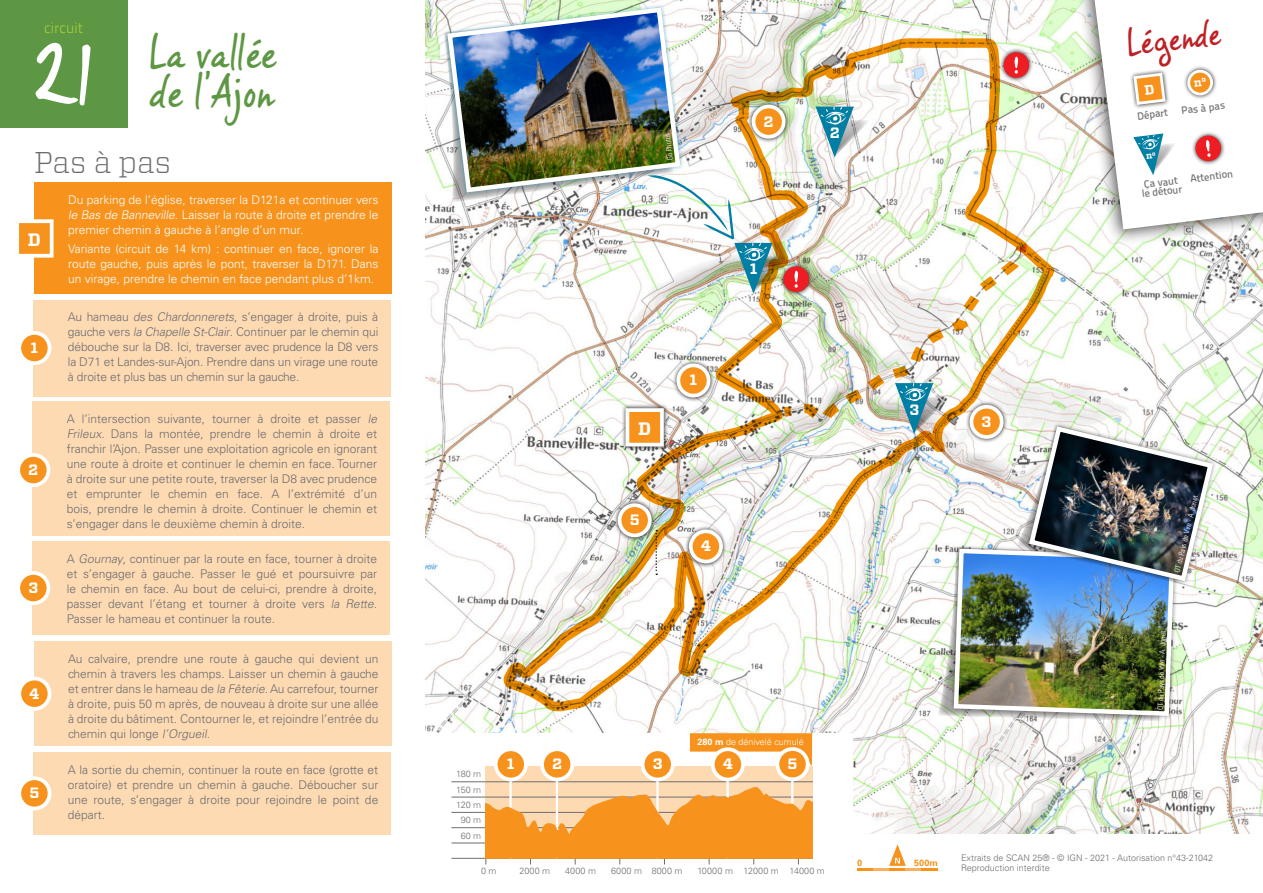
<style>
.page{position:relative;width:1263px;height:893px;background:#fff}
.page>*{position:absolute;margin:0;border:0;box-sizing:border-box;transform-origin:0 0}
.t1{font:97.5px "Vince Hand II Calvados";color:#fff}
.t2{font:45px "Vince Hand II Calvados";letter-spacing:-.02em;color:#5e9743}
.t3{font:36px "Vince Hand II Calvados";color:#be2125}
.t4{font:300 30px "Vitesse";color:#6c6d70}
.t5{font:700 18px "Vitesse";color:#fff}
.t6{font:700 15px "Vitesse";color:#fff}
.t7{font:15px "Titillium Text 14 L 250 wt";color:#a6ce39}
.t8{font:300 12px/15px "Univers LT Std";color:#6c6d70;text-align:justify}
.t9{font:300 12px/15px "Univers LT Std";color:#fff;text-align:justify}
.t10{font:10.5px/9px "Titillium Text 14 L 600 wt";color:#6c6d70;text-align:center}
.t11{font:300 9px "Univers LT Std";color:#6c6d70}
.t12{font:300 9px "Univers LT Std";color:#fff}
.t13{font:700 9px "Univers LT Std";color:#f7931d}
.t14{font:300 condensed 7.5px "Univers LT Std";color:#fff}
.s1{font-style:italic}
.s2{font-weight:700}
</style>
<div class="page">
<img style="left:425px;top:302px;width:838px;height:532px">
<div style="left:34px;top:183px;width:357px;height:111px;background:#f7931d"></div>
<div style="left:34px;top:300px;width:357px;height:96px;background:#fedab3"></div>
<div style="left:33px;top:402px;width:357px;height:134px;background:#fedab3"></div>
<div style="left:33px;top:541px;width:357px;height:94px;background:#fedab3"></div>
<div style="left:34px;top:641px;width:357px;height:105px;background:#fedab3"></div>
<div style="left:34px;top:752px;width:357px;height:82px;background:#fedab3"></div>
<svg style="left:19px;top:219px;width:35px;height:39px"></svg>
<div style="left:0;top:0;width:128px;height:128px;background:#5e9743"></div>
<div style="left:19px;top:333px;width:31px;height:30px;background:#f7931d;border-radius:50%"></div>
<div style="left:17px;top:331px;width:34px;height:34px;border:4px solid #fff;border-radius:50%"></div>
<div style="left:18px;top:455px;width:30px;height:30px;background:#f7931d;border-radius:50%"></div>
<div style="left:16px;top:453px;width:34px;height:34px;border:4px solid #fff;border-radius:50%"></div>
<div style="left:19px;top:678px;width:31px;height:31px;background:#f7931d;border-radius:50%"></div>
<div style="left:17px;top:677px;width:34px;height:34px;border:4px solid #fff;border-radius:50%"></div>
<div style="left:19px;top:778px;width:31px;height:30px;background:#f7931d;border-radius:50%"></div>
<div style="left:17px;top:776px;width:34px;height:34px;border:4px solid #fff;border-radius:50%"></div>
<div style="left:18px;top:573px;width:30px;height:30px;background:#f7931d;border-radius:50%"></div>
<div style="left:16px;top:571px;width:34px;height:34px;border:4px solid #fff;border-radius:50%"></div>
<div style="left:423px;top:733px;width:429px;height:160px;background:#fff"></div>
<div style="left:485px;top:766px;width:328px;height:92px;background:#fedab3"></div>
<hr style="left:451px;top:781px;width:34px;height:1px;background:#6c6d70">
<hr style="left:485px;top:781px;width:328px;height:1px;background:#6c6d70">
<hr style="left:451px;top:797px;width:34px;height:1px;background:#6c6d70">
<hr style="left:451px;top:812px;width:34px;height:1px;background:#6c6d70">
<hr style="left:451px;top:827px;width:34px;height:1px;background:#6c6d70">
<hr style="left:451px;top:843px;width:34px;height:1px;background:#6c6d70">
<hr style="left:451px;top:858px;width:34px;height:1px;background:#6c6d70">
<svg style="left:690px;top:733px;width:122px;height:33px"></svg>
<hr style="left:509px;top:781px;width:3px;height:78px;background:#fff">
<div style="left:496px;top:749px;width:30px;height:30px;background:#f7931d;border-radius:50%"></div>
<div style="left:494px;top:747px;width:34px;height:34px;border:4px solid #fff;border-radius:50%"></div>
<hr style="left:556px;top:781px;width:2px;height:78px;background:#fff">
<div style="left:542px;top:749px;width:30px;height:30px;background:#f7931d;border-radius:50%"></div>
<div style="left:540px;top:747px;width:34px;height:34px;border:4px solid #fff;border-radius:50%"></div>
<hr style="left:656px;top:781px;width:3px;height:78px;background:#fff">
<div style="left:643px;top:749px;width:30px;height:30px;background:#f7931d;border-radius:50%"></div>
<div style="left:641px;top:747px;width:34px;height:34px;border:4px solid #fff;border-radius:50%"></div>
<hr style="left:726px;top:781px;width:3px;height:78px;background:#fff">
<div style="left:713px;top:749px;width:30px;height:30px;background:#f7931d;border-radius:50%"></div>
<div style="left:711px;top:747px;width:34px;height:34px;border:4px solid #fff;border-radius:50%"></div>
<svg style="left:857px;top:844px;width:81px;height:27px"></svg>
<hr style="left:791px;top:781px;width:2px;height:78px;background:#fff">
<div style="left:777px;top:749px;width:31px;height:30px;background:#f7931d;border-radius:50%"></div>
<div style="left:775px;top:747px;width:34px;height:34px;border:4px solid #fff;border-radius:50%"></div>
<svg style="left:485px;top:786px;width:328px;height:78px"></svg>
<img style="left:444px;top:0;width:819px;height:721px">
<p class="t7" style="left:44px;top:18px;width:41px">circuit</p>
<p class="t1" style="left:32px;top:9px;width:65px">21</p>
<p class="t2" style="left:149px;top:25px;width:130px">La vallée</p>
<p class="t2" style="left:149px;top:64px;width:127px">de l’Ajon</p>
<p class="t4" style="left:34px;top:142px;width:139px">Pas à pas</p>
<p class="t5" style="left:28px;top:227px;width:15px">D</p>
<p class="t6" style="left:31px;top:338px;width:9px">1</p>
<p class="t6" style="left:28px;top:460px;width:12px">2</p>
<p class="t6" style="left:28px;top:578px;width:11px">3</p>
<p class="t6" style="left:29px;top:683px;width:12px">4</p>
<p class="t6" style="left:29px;top:783px;width:11px">5</p>
<p class="t9" style="left:68px;top:192px;width:312px">Du parking de l’église, traverser la D121a et continuer vers <span class="s1">le Bas de Banneville</span>. Laisser la route à droite et prendre le premier chemin à gauche à l’angle d’un mur.</p>
<p class="t9" style="left:68px;top:242px;width:312px">Variante (circuit de 14 km) : continuer en face, ignorer la route gauche, puis après le pont, traverser la D171. Dans un virage, prendre le chemin en face pendant plus d’1km.</p>
<p class="t8" style="left:68px;top:309px;width:312px">Au hameau <span class="s1">des Chardonnerets</span>, s’engager à droite, puis à gauche vers <span class="s1">la Chapelle St-Clair</span>. Continuer par le chemin qui débouche sur la D8. Ici, traverser avec prudence la D8 vers la D71 et Landes-sur-Ajon. Prendre dans un virage une route à droite et plus bas un chemin sur la gauche.</p>
<p class="t8" style="left:67px;top:411px;width:314px;text-align:left">A l’intersection suivante, tourner à droite et passer <span class="s1">le Frileux</span>. Dans la montée, prendre le chemin à droite et franchir l’Ajon. Passer une exploitation agricole en ignorant une route à droite et continuer le chemin en face. Tourner à droite sur une petite route, traverser la D8 avec prudence et emprunter le chemin en face. A l’extrémité d’un bois, prendre le chemin à droite. Continuer le chemin et s’engager dans le deuxième chemin à droite.</p>
<p class="t8" style="left:67px;top:551px;width:314px;text-align:left">A <span class="s1">Gournay</span>, continuer par la route en face, tourner à droite et s’engager à gauche. Passer le gué et poursuivre par le chemin en face. Au bout de celui-ci, prendre à droite, passer devant l’étang et tourner à droite vers <span class="s1">la Rette.<br></span>Passer le hameau et continuer la route.</p>
<p class="t8" style="left:68px;top:651px;width:312px">Au calvaire, prendre une route à gauche qui devient un chemin à travers les champs. Laisser un chemin à gauche et entrer dans le hameau de <span class="s1">la Fêterie.</span>Au carrefour, tourner à droite, puis 50 m après, de nouveau à droite sur une allée à droite du bâtiment. Contourner le, et rejoindre l’entrée du chemin qui longe <span class="s1">l’Orgueil.</span></p>
<p class="t8" style="left:68px;top:762px;width:312px">A la sortie du chemin, continuer la route en face (grotte et oratoire) et prendre un chemin à gauche. Déboucher sur une route, s’engager à droite pour rejoindre le point de départ.</p>
<p class="t14" style="left:666px;top:161px;width:29px;rotate:-97deg">Go Photos</p>
<p class="t6" style="left:764px;top:111px;width:12px">2</p>
<p class="t6" style="left:750px;top:259px;width:9px">1</p>
<p class="t6" style="left:830px;top:123px;width:12px">2</p>
<p class="t3" style="left:1124px;top:22px;width:96px;rotate:-7deg">Légende</p>
<p class="t10" style="left:1137px;top:111px;width:32px;rotate:-7deg">Départ</p>
<p class="t10" style="left:1181px;top:106px;width:45px;rotate:-7deg">Pas à pas</p>
<p class="t10" style="left:1190px;top:174px;width:45px;rotate:-7deg">Attention</p>
<p class="t10" style="left:1140px;top:180px;width:42px;rotate:-7deg">Ça vaut le détour</p>
<p class="t5" style="left:638px;top:416px;width:15px">D</p>
<p class="t6" style="left:630px;top:510px;width:11px">5</p>
<p class="t6" style="left:690px;top:370px;width:9px">1</p>
<p class="t6" style="left:701px;top:536px;width:12px">4</p>
<p class="t11" style="left:456px;top:769px;width:27px">180 m</p>
<p class="t11" style="left:456px;top:784px;width:27px">150 m</p>
<p class="t11" style="left:456px;top:799px;width:27px">120 m</p>
<p class="t11" style="left:461px;top:815px;width:22px">90 m</p>
<p class="t11" style="left:461px;top:830px;width:22px">60 m</p>
<p class="t12" style="left:697px;top:737px;width:108px"><span class="s2">280 m</span> de dénivelé cumulé</p>
<p class="t6" style="left:507px;top:754px;width:9px">1</p>
<p class="t6" style="left:552px;top:754px;width:12px">2</p>
<p class="t6" style="left:653px;top:754px;width:11px">3</p>
<p class="t6" style="left:723px;top:754px;width:12px">4</p>
<p class="t6" style="left:787px;top:754px;width:11px">5</p>
<p class="t11" style="left:481px;top:866px;width:17px">0 m</p>
<p class="t11" style="left:519px;top:866px;width:32px">2000 m</p>
<p class="t11" style="left:565px;top:866px;width:32px">4000 m</p>
<p class="t11" style="left:611px;top:866px;width:32px">6000 m</p>
<p class="t11" style="left:652px;top:866px;width:32px">8000 m</p>
<p class="t11" style="left:698px;top:866px;width:37px">10000 m</p>
<p class="t11" style="left:743px;top:866px;width:37px">12000 m</p>
<p class="t11" style="left:789px;top:866px;width:37px">14000 m</p>
<p class="t6" style="left:909px;top:399px;width:11px">3</p>
<p class="t6" style="left:982px;top:411px;width:11px">3</p>
<p class="t14" style="left:1173px;top:571px;width:81px;rotate:-77deg">OT du Pays de Vire - A. Jonet</p>
<p class="t14" style="left:1156px;top:710px;width:81px;rotate:-88deg">OT du Pays de Vire - A. Jonet</p>
<p class="t13" style="left:857px;top:857px;width:7px">0</p>
<p class="t13" style="left:914px;top:857px;width:25px">500m</p>
<p class="t11" style="left:961px;top:852px;width:253px">Extraits de SCAN 25® - © IGN - 2021 - Autorisation n°43-21042</p>
<p class="t11" style="left:961px;top:862px;width:90px">Reproduction interdite</p>
</div>
